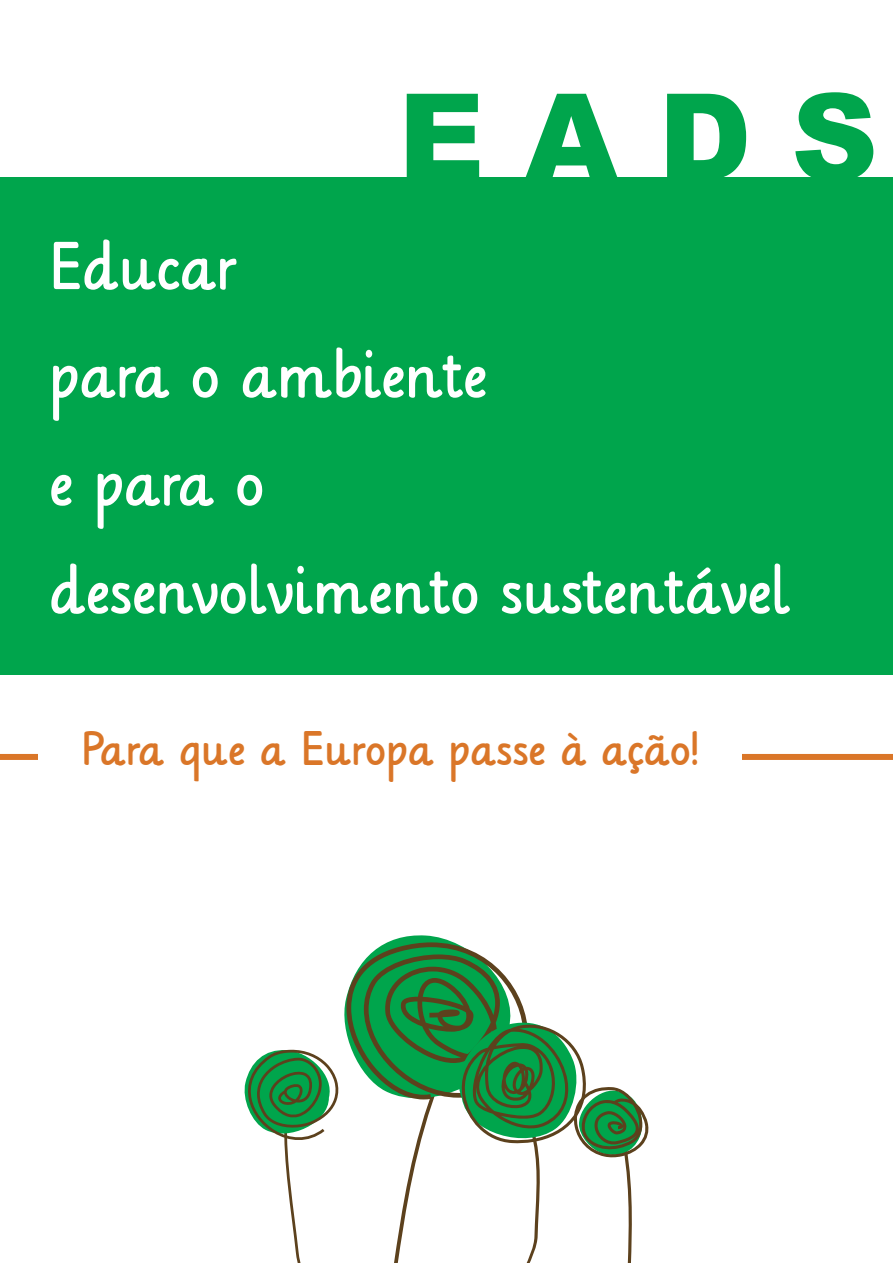
<style>
.page{position:relative;width:893px;height:1263px;background:#fff}
.page>*{position:absolute;margin:0;border:0;box-sizing:border-box;transform-origin:0 0}
.t1{font:900 120px "Arial";color:#00a54c}
.t2{font:52.5px "Lilly";color:#fff}
.t3{font:37.5px "Lilly";color:#da7628}
</style>
<div class="page">
<div style="left:0;top:178px;width:893px;height:497px;background:#00a54c"></div>
<div style="left:0;top:754px;width:893px;height:6px;background:#da7628"></div>
<div style="left:38px;top:712px;width:704px;height:69px;background:#fff"></div>
<svg style="left:244px;top:935px;width:405px;height:328px"></svg>
<p class="t2" style="left:50px;top:224px;width:189px">Educar</p>
<p class="t1" style="left:398px;top:50px;width:481px">E A D S</p>
<p class="t2" style="left:50px;top:332px;width:439px">para o ambiente</p>
<p class="t2" style="left:50px;top:440px;width:217px">e para o</p>
<p class="t2" style="left:50px;top:548px;width:743px">desenvolvimento sustentável</p>
<p class="t3" style="left:82px;top:718px;width:618px">Para que a Europa passe à ação!</p>
</div>
